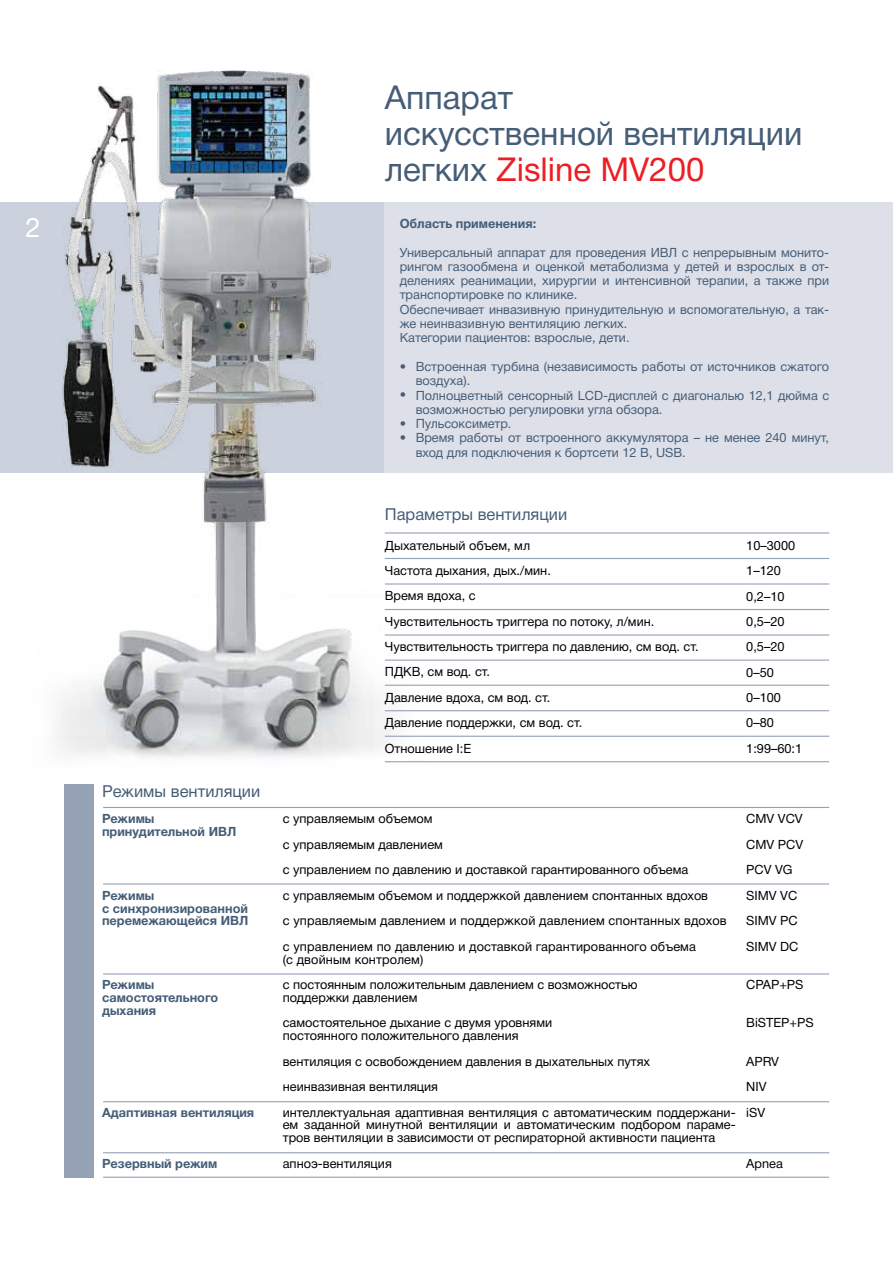
<style>
.page{position:relative;width:893px;height:1263px;background:#fff}
.page>*{position:absolute;margin:0;border:0;box-sizing:border-box;transform-origin:0 0}
.t1{font:33px/36px "Helvetica Neue Cyr";color:#455d77}
.t2{font:27px "Helvetica Neue Cyr";color:#fff}
.t3{font:16.5px "Helvetica Neue Cyr";color:#455d77}
.t4{font:12.75px/25.5px "Helvetica Neue Cyr";color:#000}
.t5{font:12.75px/14.2px "Helvetica Neue Cyr";color:#455d77}
.t6{font:700 12.75px/12.8px "Helvetica Neue Cyr";color:#455d77}
.s1{color:#ed1d24}
</style>
<div class="page">
<div style="left:0;top:202px;width:385px;height:270px;background:#cbd2dd"></div>
<div style="left:385px;top:202px;width:508px;height:270px;background:#dee0e9"></div>
<img style="left:28px;top:71px;width:419px;height:692px">
<hr style="left:385px;top:532px;width:444px;height:1px;background:#95a1b4">
<hr style="left:385px;top:558px;width:444px;height:1px;background:#95a1b4">
<hr style="left:385px;top:583px;width:444px;height:1px;background:#95a1b4">
<hr style="left:385px;top:609px;width:444px;height:1px;background:#95a1b4">
<hr style="left:385px;top:634px;width:444px;height:2px;background:#95a1b4">
<hr style="left:385px;top:659px;width:444px;height:2px;background:#95a1b4">
<hr style="left:385px;top:685px;width:444px;height:1px;background:#95a1b4">
<hr style="left:385px;top:710px;width:444px;height:1px;background:#95a1b4">
<hr style="left:385px;top:736px;width:444px;height:1px;background:#95a1b4">
<hr style="left:385px;top:761px;width:444px;height:1px;background:#95a1b4">
<hr style="left:103px;top:807px;width:726px;height:1px;background:#95a1b4">
<hr style="left:103px;top:883px;width:726px;height:1px;background:#95a1b4">
<hr style="left:103px;top:973px;width:726px;height:1px;background:#95a1b4">
<hr style="left:103px;top:1101px;width:726px;height:1px;background:#95a1b4">
<hr style="left:103px;top:1152px;width:726px;height:1px;background:#95a1b4">
<hr style="left:103px;top:1177px;width:726px;height:1px;background:#95a1b4">
<div style="left:64px;top:784px;width:30px;height:394px;background:#95a1b4"></div>
<h2 class="t2" style="left:26px;top:212px;width:17px">2</h2>
<p class="t3" style="left:102px;top:782px;width:160px">Режимы вентиляции</p>
<p class="t6" style="left:102px;top:812px;width:136px">Режимы принудительной ИВЛ</p>
<p class="t6" style="left:102px;top:889px;width:148px">Режимы<br>с синхронизированной перемежающейся ИВЛ</p>
<p class="t6" style="left:102px;top:978px;width:118px">Режимы самостоятельного дыхания</p>
<p class="t6" style="left:102px;top:1106px;width:154px">Адаптивная вентиляция</p>
<p class="t6" style="left:102px;top:1157px;width:117px">Резервный режим</p>
<h1 class="t1" style="left:385px;top:79px;width:419px">Аппарат<br>искусственной вентиляции легких <span class="s1">Zisline MV200</span></h1>
<p class="t6" style="left:400px;top:217px;width:138px">Область применения:</p>
<p class="t5" style="left:400px;top:245px;width:431px">Универсальный аппарат для проведения ИВЛ с непрерывным монито&shy;рингом газообмена и оценкой метаболизма у детей и взрослых в от&shy;делениях реанимации, хирургии и интенсивной терапии, а также при транспортировке по клинике.<br>Обеспечивает инвазивную принудительную и вспомогательную, а так&shy;же неинвазивную вентиляцию легких.<br>Категории пациентов: взрослые, дети.</p>
<p class="t5" style="left:400px;top:359px;width:8px">•</p>
<p class="t5" style="left:400px;top:388px;width:8px">•</p>
<p class="t5" style="left:400px;top:416px;width:8px">• •</p>
<p class="t5" style="left:416px;top:359px;width:415px">Встроенная турбина (независимость работы от источников сжатого воздуха).<br>Полноцветный сенсорный LCD-дисплей с диагональю 12,1 дюйма c возможностью регулировки угла обзора.<br>Пульсоксиметр.<br>Время работы от встроенного аккумулятора – не менее 240 минут, вход для подключения к бортсети 12 В, USB.</p>
<p class="t3" style="left:385px;top:505px;width:184px">Параметры вентиляции</p>
<p class="t4" style="left:385px;top:533px;width:315px">Дыхательный объем, мл<br>Частота дыхания, дых./мин.<br>Время вдоха, с<br>Чувствительность триггера по потоку, л/мин.<br>Чувствительность триггера по давлению, см вод. ст.<br>ПДКВ, см вод. ст.<br>Давление вдоха, см вод. ст.<br>Давление поддержки, см вод. ст.<br>Отношение I:E</p>
<p class="t4" style="left:746px;top:533px;width:57px">10–3000<br>1–120<br>0,2–10<br>0,5–20<br>0,5–20<br>0–50<br>0–100<br>0–80<br>1:99–60:1</p>
<p class="t4" style="left:283px;top:806px;width:445px">с управляемым объемом<br>с управляемым давлением<br>с управлением по давлению и доставкой гарантированного объема<br>с управляемым объемом и поддержкой давлением спонтанных вдохов<br>с управляемым давлением и поддержкой давлением спонтанных вдохов с управлением по давлению и доставкой гарантированного объема</p>
<p class="t4" style="left:283px;top:946px;width:356px">(с двойным контролем)<br>с постоянным положительным давлением с возможностью</p>
<p class="t4" style="left:283px;top:985px;width:271px">поддержки давлением<br>самостоятельное дыхание с двумя уровнями</p>
<p class="t4" style="left:283px;top:1023px;width:454px">постоянного положительного давления<br>вентиляция с освобождением давления в дыхательных путях неинвазивная вентиляция<br>интеллектуальная адаптивная вентиляция с автоматическим поддержани-</p>
<p class="t4" style="left:283px;top:1118px;width:454px;line-height:12.8px">ем заданной минутной вентиляции и автоматическим подбором параме&shy;тров вентиляции в зависимости от респираторной активности пациента</p>
<p class="t4" style="left:283px;top:1150px;width:111px">апноэ-вентиляция</p>
<p class="t4" style="left:746px;top:806px;width:58px">CMV VCV<br>CMV PCV<br>PCV VG<br>SIMV VC<br>SIMV PC<br>SIMV DC</p>
<p class="t4" style="left:746px;top:972px;width:59px">CPAP+PS</p>
<p class="t4" style="left:746px;top:1010px;width:69px">BiSTEP+PS</p>
<p class="t4" style="left:746px;top:1048px;width:34px">APRV<br>NIV iSV</p>
<p class="t4" style="left:746px;top:1150px;width:38px">Apnea</p>
</div>
